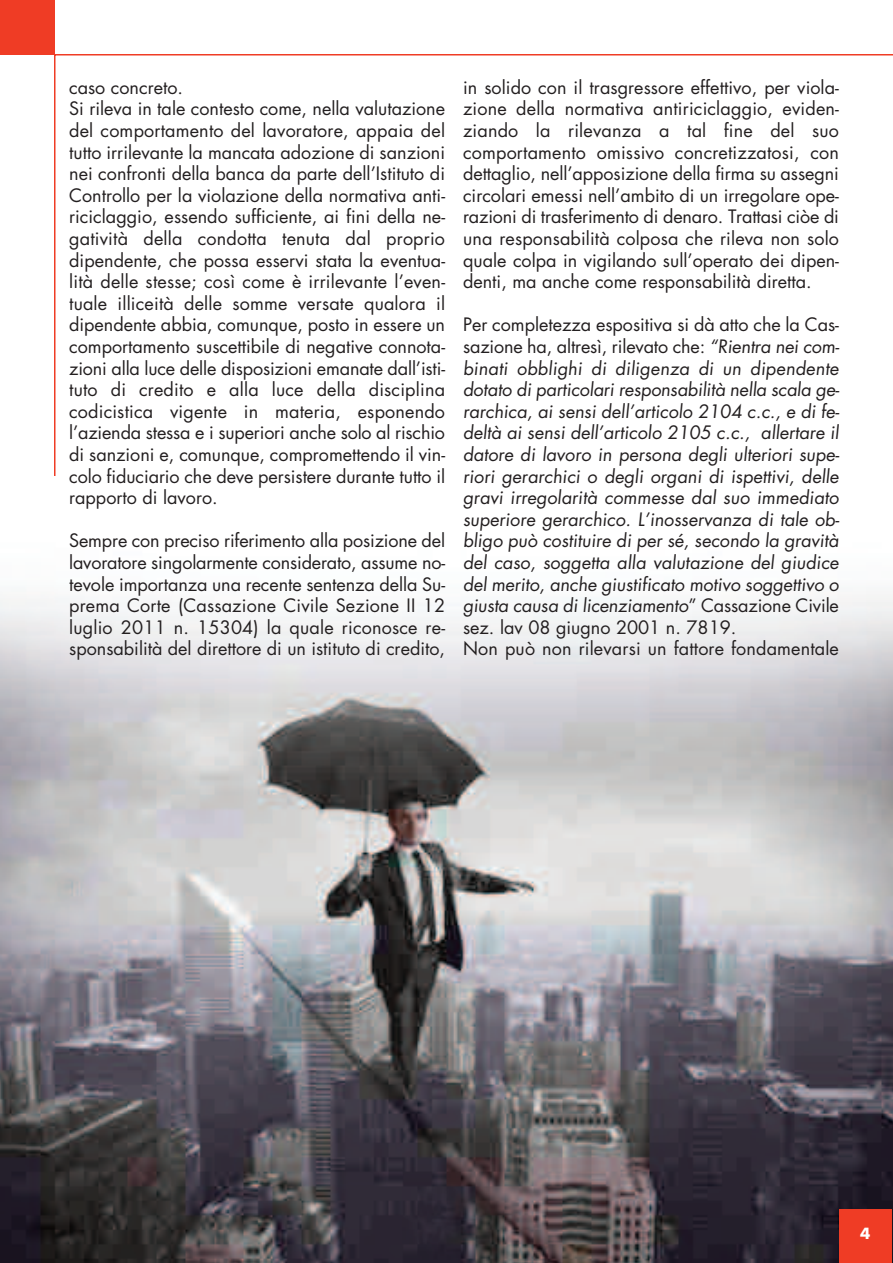
<style>
.page{position:relative;width:893px;height:1263px;background:#fff}
.page>*{position:absolute;margin:0;border:0;box-sizing:border-box;transform-origin:0 0}
.t1{font:18px/21.6px "Futura";color:#231f20;text-align:justify}
.t2{font:italic 18px/21.6px "Futura";color:#231f20}
.t3{font:700 15px "Futura";color:#fff}
.s1{font-style:normal}
</style>
<div class="page">
<img style="left:0;top:595px;width:893px;height:668px">
<div style="left:0;top:0;width:54px;height:54px;background:#ef3c25"></div>
<div style="left:839px;top:1209px;width:52px;height:53px;background:#ef3c25"></div>
<p class="t1" style="left:69px;top:78px;width:377px;text-align:left">caso concreto.<br>Si rileva in tale contesto come, nella valutazione del comportamento del lavoratore, appaia del tutto irrilevante la mancata adozione di sanzioni nei confronti della banca da parte dell’Istituto di Controllo per la violazione della normativa anti&shy;riciclaggio, essendo sufficiente, ai fini della ne&shy;gatività della condotta tenuta dal proprio dipendente, che possa esservi stata la eventua&shy;lità delle stesse; così come è irrilevante l’even&shy;tuale illiceità delle somme versate qualora il dipendente abbia, comunque, posto in essere un comportamento suscettibile di negative connota&shy;zioni alla luce delle disposizioni emanate dall’isti&shy;tuto di credito e alla luce della disciplina codicistica vigente in materia, esponendo l’azienda stessa e i superiori anche solo al rischio di sanzioni e, comunque, compromettendo il vin&shy;colo fiduciario che deve persistere durante tutto il rapporto di lavoro.</p>
<p class="t1" style="left:69px;top:531px;width:377px">Sempre con preciso riferimento alla posizione del lavoratore singolarmente considerato, assume no&shy;tevole importanza una recente sentenza della Su&shy;prema Corte (Cassazione Civile Sezione II 12 luglio 2011 n. 15304) la quale riconosce re&shy;sponsabilità del direttore di un istituto di credito,</p>
<p class="t1" style="left:463px;top:78px;width:377px">in solido con il trasgressore effettivo, per viola&shy;zione della normativa antiriciclaggio, eviden&shy;ziando la rilevanza a tal fine del suo comportamento omissivo concretizzatosi, con dettaglio, nell’apposizione della firma su assegni circolari emessi nell’ambito di un irregolare ope&shy;razioni di trasferimento di denaro. Trattasi ciòe di una responsabilità colposa che rileva non solo quale colpa in vigilando sull’operato dei dipen&shy;denti, ma anche come responsabilità diretta.</p>
<p class="t2" style="left:463px;top:315px;width:378px"><span class="s1">Per completezza espositiva si dà atto che la Cas&shy;sazione ha, altresì, rilevato che:</span> “Rientra nei com&shy;binati obblighi di diligenza di un dipendente dotato di particolari responsabilità nella scala ge&shy;rarchica, ai sensi dell’articolo 2104 c.c., e di fe&shy;deltà ai sensi dell’articolo 2105 c.c., allertare il datore di lavoro in persona degli ulteriori supe&shy;riori gerarchici o degli organi di ispettivi, delle gravi irregolarità commesse dal suo immediato superiore gerarchico. L’inosservanza di tale ob&shy;bligo può costituire di per sé, secondo la gravità del caso, soggetta alla valutazione del giudice del merito, anche giustificato motivo soggettivo o giusta causa di licenziamento<span class="s1">” Cassazione Civile sez. lav 08 giugno 2001 n. 7819.<br>Non può non rilevarsi un fattore fondamentale</span></p>
<p class="t3" style="left:860px;top:1226px;width:12px">4</p>
</div>
